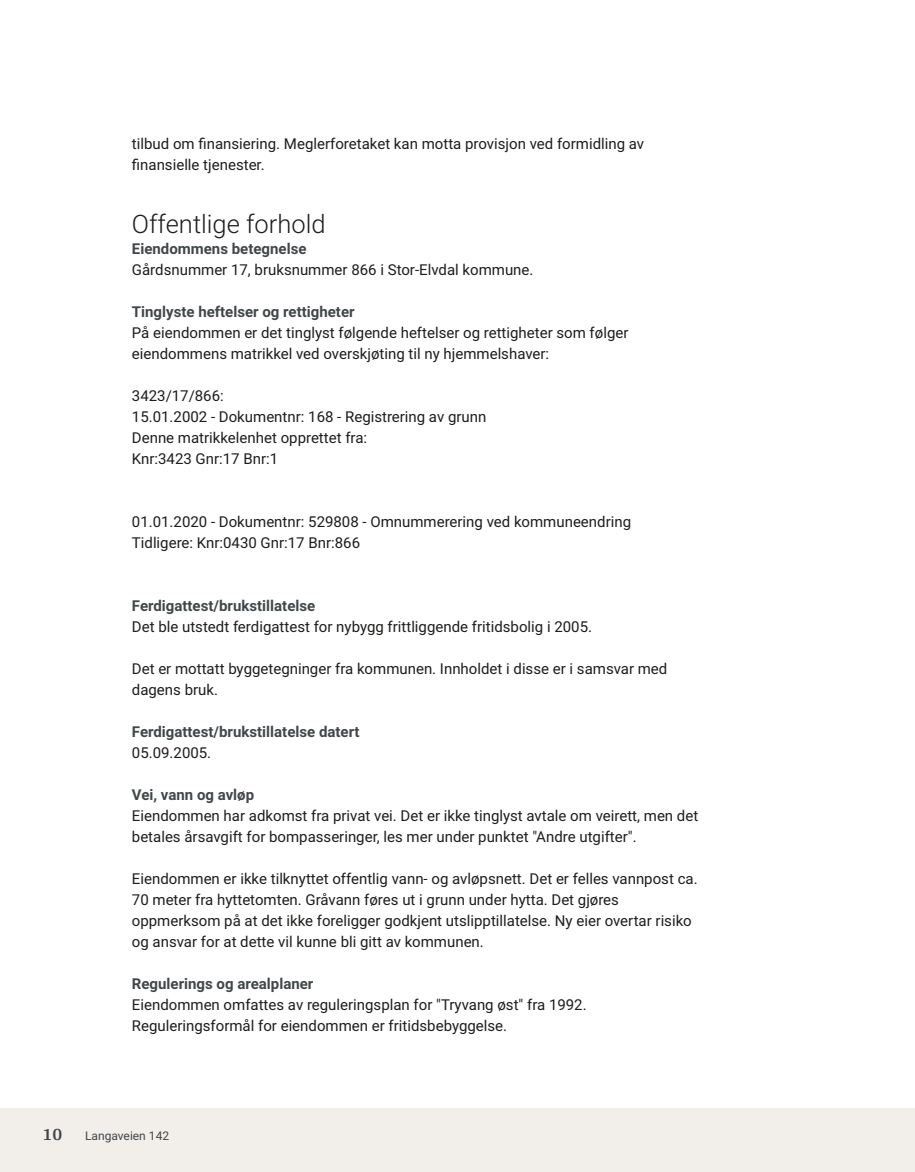
<style>
.page{position:relative;width:915px;height:1172px;background:#fff}
.page>*{position:absolute;margin:0;border:0;box-sizing:border-box;transform-origin:0 0}
.t1{font:300 25.5px "Roboto";color:#1d1d1b}
.t2{font:700 18px "Arya";color:#414749}
.t3{font:15px/21px "Roboto";color:#1d1d1b}
.t4{font:700 15px "Roboto";color:#414749}
.t5{font:12px "Roboto";color:#414749}
</style>
<div class="page">
<div style="left:0;top:1108px;width:914px;height:64px;background:#f2eeea"></div>
<p class="t3" style="left:132px;top:132px;width:513px">tilbud om finansiering. Meglerforetaket kan motta provisjon ved formidling av finansielle tjenester.</p>
<h1 class="t1" style="left:132px;top:206px;width:195px">Offentlige forhold</h1>
<p class="t4" style="left:132px;top:238px;width:176px">Eiendommens betegnelse</p>
<p class="t3" style="left:132px;top:258px;width:403px">Gårdsnummer 17, bruksnummer 866 i Stor‑Elvdal kommune.</p>
<p class="t4" style="left:132px;top:301px;width:224px">Tinglyste heftelser og rettigheter</p>
<p class="t3" style="left:132px;top:321px;width:498px">På eiendommen er det tinglyst følgende heftelser og rettigheter som følger eiendommens matrikkel ved overskjøting til ny hjemmelshaver:</p>
<p class="t3" style="left:132px;top:384px;width:356px">3423/17/866:<br>15.01.2002 ‑ Dokumentnr: 168 ‑ Registrering av grunn<br>Denne matrikkelenhet opprettet fra:<br>Knr:3423 Gnr:17 Bnr:1</p>
<p class="t3" style="left:132px;top:510px;width:500px">01.01.2020 ‑ Dokumentnr: 529808 ‑ Omnummerering ved kommuneendring<br>Tidligere: Knr:0430 Gnr:17 Bnr:866</p>
<p class="t4" style="left:132px;top:595px;width:185px">Ferdigattest/brukstillatelse</p>
<p class="t3" style="left:132px;top:615px;width:461px">Det ble utstedt ferdigattest for nybygg frittliggende fritidsbolig i 2005.</p>
<p class="t3" style="left:132px;top:657px;width:536px">Det er mottatt byggetegninger fra kommunen. Innholdet i disse er i samsvar med dagens bruk.</p>
<p class="t4" style="left:132px;top:721px;width:229px">Ferdigattest/brukstillatelse datert</p>
<p class="t3" style="left:132px;top:741px;width:81px">05.09.2005.</p>
<p class="t4" style="left:132px;top:784px;width:124px">Vei, vann og avløp</p>
<p class="t3" style="left:132px;top:804px;width:567px">Eiendommen har adkomst fra privat vei. Det er ikke tinglyst avtale om veirett, men det betales årsavgift for bompasseringer, les mer under punktet "Andre utgifter".</p>
<p class="t3" style="left:132px;top:867px;width:567px">Eiendommen er ikke tilknyttet offentlig vann‑ og avløpsnett. Det er felles vannpost ca.<br>70 meter fra hyttetomten. Gråvann føres ut i grunn under hytta. Det gjøres oppmerksom på at det ikke foreligger godkjent utslipptillatelse. Ny eier overtar risiko og ansvar for at dette vil kunne bli gitt av kommunen.</p>
<p class="t4" style="left:132px;top:973px;width:183px">Regulerings og arealplaner</p>
<p class="t3" style="left:132px;top:993px;width:456px">Eiendommen omfattes av reguleringsplan for "Tryvang øst" fra 1992.<br>Reguleringsformål for eiendommen er fritidsbebyggelse.</p>
<p class="t2" style="left:43px;top:1123px;width:21px">10</p>
<p class="t5" style="left:85px;top:1127px;width:85px">Langaveien 142</p>
</div>
